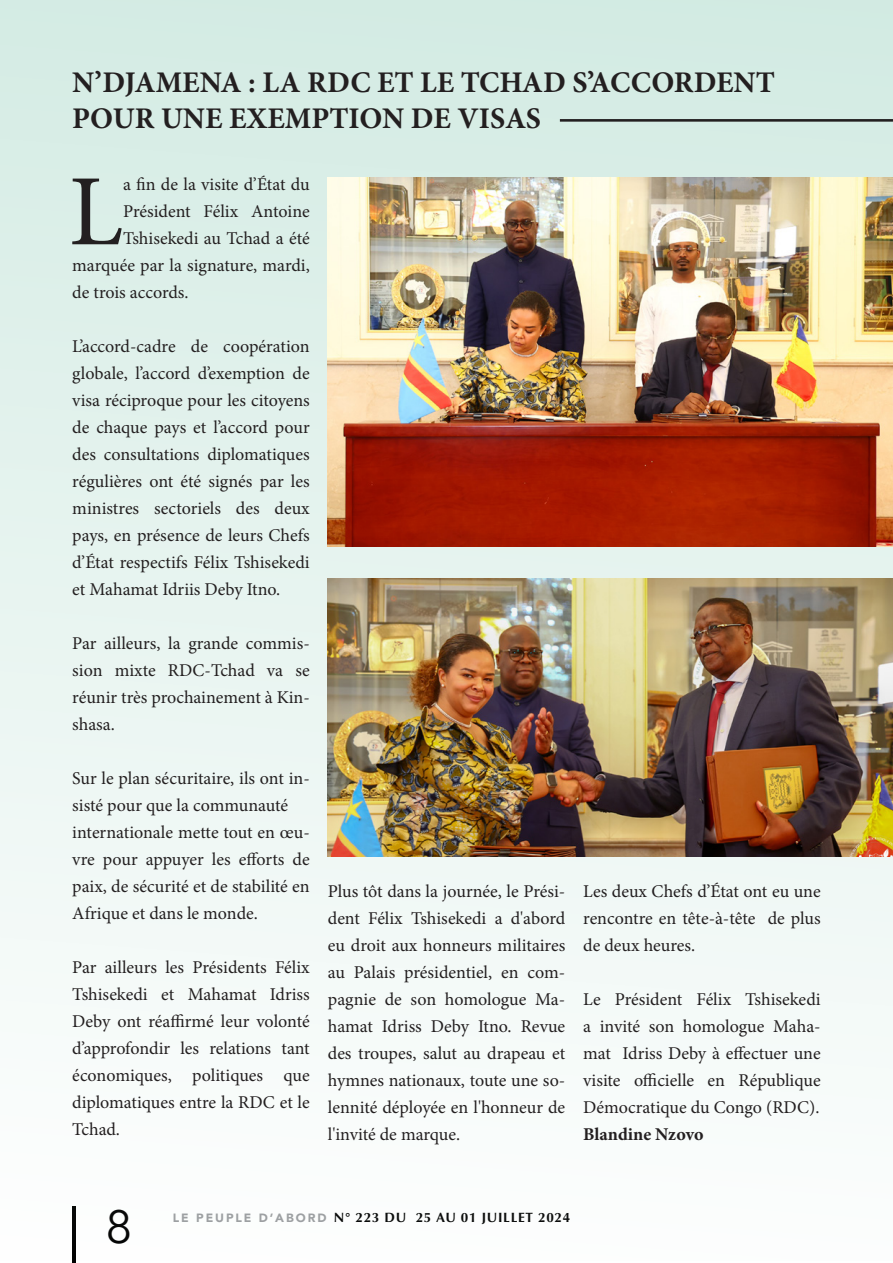
<style>
.page{position:relative;width:893px;height:1263px;background:#fff}
.page>*{position:absolute;margin:0;border:0;box-sizing:border-box;transform-origin:0 0}
.Texte_de_titre-_Alig{font:101.1px "Minion Pro";color:#231f20}
.t1{font:46.5px "Avenir Next";color:#000}
.Texte_de_titre-_Alig-2{font:700 30px/36px "Minion Pro";color:#231f20}
.Texte_de_titre-_Alig-3{font:18px/27px "Minion Pro";color:#231f20;text-align:justify}
.Texte_de_titre-_Alig-4{font:700 18px "Minion Pro";color:#231f20}
.t2{font:700 13.5px "Optima";letter-spacing:.05em;color:#000}
.s1{font-family:"Avenir";font-weight:900;font-size:12px;color:#9b9da0}
</style>
<div class="page">
<hr style="left:72px;top:1206px;width:3px;height:57px;background:#000">
<div style="left:0;top:0;width:893px;height:1261px;background:linear-gradient(to bottom,#d3ebe3,#fdfefd)"></div>
<hr style="left:560px;top:119px;width:333px;height:3px;background:#231f20">
<img style="left:328px;top:177px;width:564px;height:370px">
<img style="left:328px;top:579px;width:564px;height:278px">
<hr style="left:892px;top:0;width:1px;height:1263px;background:#cdb189">
<p class="Texte_de_titre-_Alig-2" style="left:72px;top:64px;width:704px">N’DJAMENA : LA RDC ET LE TCHAD S’ACCORDENT<br>POUR UNE EXEMPTION DE VISAS</p>
<p class="Texte_de_titre-_Alig" style="left:69px;top:144px;width:56px">L</p>
<p class="Texte_de_titre-_Alig-3" style="left:123px;top:171px;width:188px">a fin de la visite d’État du</p>
<p class="Texte_de_titre-_Alig-3" style="left:123px;top:198px;width:188px">Président Félix Antoine</p>
<p class="Texte_de_titre-_Alig-3" style="left:123px;top:225px;width:188px">Tshisekedi au Tchad a été</p>
<p class="Texte_de_titre-_Alig-3" style="left:72px;top:252px;width:239px">marquée par la signature, mardi,</p>
<p class="Texte_de_titre-_Alig-3" style="left:72px;top:279px;width:118px">de trois accords.</p>
<p class="Texte_de_titre-_Alig-3" style="left:72px;top:333px;width:239px">L’accord-cadre de coopération globale, l’accord d’exemption de visa réciproque pour les citoyens de chaque pays et l’accord pour des consultations diplomatiques régulières ont été signés par les ministres sectoriels des deux pays, en présence de leurs Chefs d’État respectifs Félix Tshisekedi et Mahamat Idriis Deby Itno.</p>
<p class="Texte_de_titre-_Alig-3" style="left:72px;top:630px;width:239px">Par ailleurs, la grande commis&shy;sion mixte RDC-Tchad va se réunir très prochainement à Kin&shy;shasa.</p>
<p class="Texte_de_titre-_Alig-3" style="left:72px;top:765px;width:239px">Sur le plan sécuritaire, ils ont in&shy;sisté pour que la communauté</p>
<p class="Texte_de_titre-_Alig-3" style="left:72px;top:819px;width:239px">internationale mette tout en œu&shy;vre pour appuyer les efforts de paix, de sécurité et de stabilité en Afrique et dans le monde.</p>
<p class="Texte_de_titre-_Alig-3" style="left:72px;top:954px;width:239px">Par ailleurs les Présidents Félix Tshisekedi et Mahamat Idriss Deby ont réaffirmé leur volonté d’approfondir les relations tant économiques, politiques que diplomatiques entre la RDC et le Tchad.</p>
<p class="Texte_de_titre-_Alig-3" style="left:328px;top:877px;width:239px">Plus tôt dans la journée, le Prési&shy;dent Félix Tshisekedi a d'abord eu droit aux honneurs militaires au Palais présidentiel, en com&shy;pagnie de son homologue Ma&shy;hamat Idriss Deby Itno. Revue des troupes, salut au drapeau et hymnes nationaux, toute une so&shy;lennité déployée en l'honneur de l'invité de marque.</p>
<p class="Texte_de_titre-_Alig-3" style="left:583px;top:877px;width:239px">Les deux Chefs d’État ont eu une rencontre en tête-à-tête de plus de deux heures.</p>
<p class="Texte_de_titre-_Alig-3" style="left:583px;top:985px;width:239px">Le Président Félix Tshisekedi a invité son homologue Maha&shy;mat Idriss Deby à effectuer une visite officielle en République Démocratique du Congo (RDC).</p>
<p class="Texte_de_titre-_Alig-4" style="left:583px;top:1121px;width:122px">Blandine Nzovo</p>
<h2 class="t1" style="left:106px;top:1187px;width:28px">8</h2>
<p class="t2" style="left:173px;top:1210px;width:399px"><span class="s1">LE PEUPLE D’ABORD</span> N° 223 DU 25 AU 01 JUILLET 2024</p>
</div>
